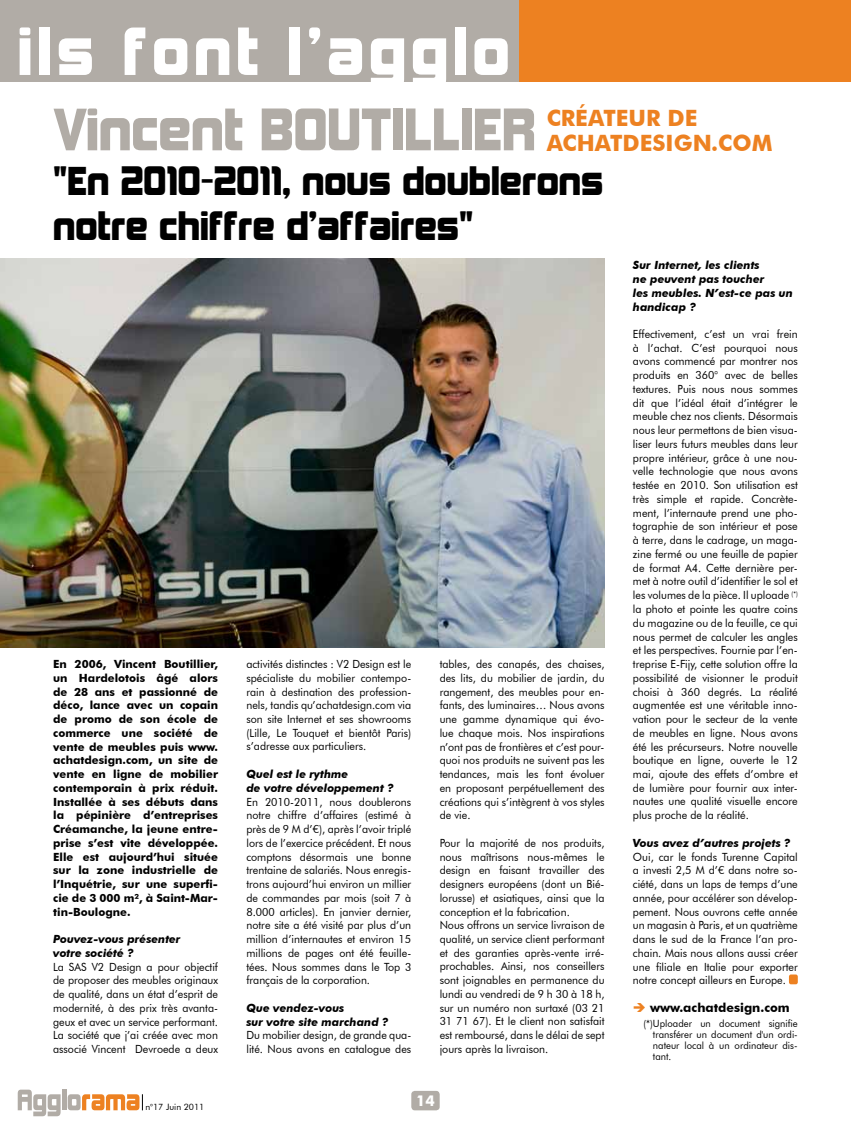
<style>
.page{position:relative;width:851px;height:1134px;background:#fff}
.page>*{position:absolute;margin:0;border:0;box-sizing:border-box;transform-origin:0 0}
.t1{font:62.5px "Kimberley";letter-spacing:.08em;color:#fff}
.t2{font:55px "Kimberley";color:#b1aca6}
.t3{font:37.5px/45px "Kimberley";color:#000}
.t4{font:700 22.5px/25px "Futura BT";color:#ed8121}
.t5{font:700 15px "Futura BT";color:#fff}
.t6{font:700 12.5px "Futura BT";color:#000}
.t7{font:11.25px/13.8px "Futura BT";color:#000;text-align:justify;scale:.95 1}
.t8{font:700 11.25px/13.8px "Futura BT";color:#000;text-align:justify}
.t9{font:italic 700 11.25px/13.8px "Futura BT";color:#000}
.t10{font:10px/11.2px "Futura BT";color:#000;text-align:justify;scale:.95 1}
.t11{font:8.75px "Futura BT";color:#000}
.s1{color:#ed8121}
</style>
<div class="page">
<div style="left:0;top:0;width:850px;height:81px;background:#ed8121"></div>
<div style="left:411px;top:1091px;width:28px;height:19px;background:#b1aca6;border-radius:4px"></div>
<svg style="left:18px;top:1089px;width:43px;height:27px"></svg>
<hr style="left:62px;top:1089px;width:4px;height:21px;background:#b1aca6">
<svg style="left:68px;top:1094px;width:75px;height:16px"></svg>
<div style="left:788px;top:974px;width:9px;height:10px;background:#ed8121;border-radius:2px"></div>
<div style="left:0;top:0;width:519px;height:81px;background:#b1aca6"></div>
<img style="left:0;top:259px;width:604px;height:388px">
<h1 class="t1" style="left:18px;top:17px;width:493px">ils font l'agglo</h1>
<h2 class="t2" style="left:53px;top:99px;width:484px">Vincent BOUTILLIER</h2>
<h3 class="t3" style="left:53px;top:160px;width:551px">"En 2010-2011, nous doublerons notre chiffre d'affaires"</h3>
<h3 class="t4" style="left:546px;top:105px;width:227px">créateur de<br>ac hatdesign.com</h3>
<p class="t8" style="left:53px;top:657px;width:166px">En 2006, Vincent Boutillier, un Hardelotois âgé alors de 28 ans et passionné de déco, lance avec un copain de promo de son école de commerce une société de vente de meubles puis www. achatdesign.com, un site de vente en ligne de mobilier contemporain à prix réduit.<br>I nstallée à ses débuts dans la pépinière d’entreprises Créamanche, la jeune entre&shy;prise s’est vite développée.<br>Elle est aujourd’hui située sur la zone industrielle de l’I nquétrie, sur une superfi&shy;cie de 3 000 m², à Saint-Mar&shy;tin-Boulogne.</p>
<p class="t9" style="left:53px;top:932px;width:129px">Pouvez-vous présenter votre société ?</p>
<p class="t7" style="left:53px;top:959px;width:175px">La SAS V2 Design a pour objectif de proposer des meubles originaux de qualité, dans un état d’esprit de modernité, à des prix très avanta&shy;geux et avec un service performant.<br>La société que j’ai créée avec mon associé Vincent Devroede a deux</p>
<p class="t11" style="left:145px;top:1102px;width:61px">n°17 Juin 2011</p>
<p class="t7" style="left:246px;top:657px;width:175px">activités distinctes : V2 Design est le spécialiste du mobilier contempo&shy;rain à destination des profession&shy;nels, tandis qu’achatdesign.com via son site Internet et ses showrooms (Lille, Le Touquet et bientôt Paris) s’adresse aux particuliers.</p>
<p class="t9" style="left:246px;top:767px;width:149px">Quel est le rythme<br>de votre développement ?</p>
<p class="t7" style="left:246px;top:794px;width:175px">En 2010-2011, nous doublerons notre chiffre d’affaires (estimé à près de 9 M d’€), après l’avoir triplé lors de l’exercice précédent. Et nous comptons désormais une bonne trentaine de salariés. Nous enregis&shy;trons aujourd’hui environ un millier de commandes par mois (soit 7 à 8.000 articles). En janvier dernier, notre site a été visité par plus d’un million d’internautes et environ 15 millions de pages ont été feuille&shy;tées. Nous sommes dans le Top 3 français de la corporation.</p>
<p class="t9" style="left:246px;top:1001px;width:144px">Que vendez-vous<br>sur votre site marchand ?</p>
<p class="t7" style="left:246px;top:1028px;width:175px">Du mobilier design, de grande qua&shy;lité. Nous avons en catalogue des</p>
<p class="t7" style="left:439px;top:657px;width:175px">tables, des canapés, des chaises, des lits, du mobilier de jardin, du rangement, des meubles pour en&shy;fants, des luminaires… Nous avons une gamme dynamique qui évo&shy;lue chaque mois. Nos inspirations n’ont pas de frontières et c’est pour&shy;quoi nos produits ne suivent pas les tendances, mais les font évoluer en proposant perpétuellement des créations qui s’intègrent à vos styles de vie.</p>
<p class="t7" style="left:439px;top:836px;width:175px;text-align:left">Pour la majorité de nos produits, nous maîtrisons nous-mêmes le design en faisant travailler des designers européens (dont un Bié&shy;lorusse) et asiatiques, ainsi que la conception et la fabrication.<br>Nous offrons un service livraison de qualité, un service client performant et des garanties après-vente irré&shy;prochables. Ainsi, nos conseillers sont joignables en permanence du lundi au vendredi de 9 h 30 à 18 h, sur un numéro non surtaxé (03 21<br>31 71 67). Et le client non satisfait est remboursé, dans le délai de sept jours après la livraison.</p>
<h3 class="t5" style="left:416px;top:1092px;width:20px">14</h3>
<p class="t9" style="left:632px;top:258px;width:161px">Sur Internet, les clients<br>ne peuvent pas toucher<br>les meubles. N’est-ce pas un handicap ?</p>
<p class="t7" style="left:632px;top:327px;width:175px">Effectivement, c’est un vrai frein à l’achat. C’est pourquoi nous avons commencé par montrer nos produits en 360° avec de belles textures. Puis nous nous sommes dit que l’idéal était d’intégrer le meuble chez nos clients. Désormais nous leur permettons de bien visua&shy;liser leurs futurs meubles dans leur propre intérieur, grâce à une nou&shy;velle technologie que nous avons testée en 2010. Son utilisation est très simple et rapide. Concrète&shy;ment, l’internaute prend une pho&shy;tographie de son intérieur et pose à terre, dans le cadrage, un maga&shy;zine fermé ou une feuille de papier de format A4. Cette dernière per&shy;met à notre outil d’identifier le sol et les volumes de la pièce. Il uploade <sup>(*) </sup>la photo et pointe les quatre coins du magazine ou de la feuille, ce qui nous permet de calculer les angles et les perspectives. Fournie par l’en&shy;treprise E-Fijy, cette solution offre la possibilité de visionner le produit choisi à 360 degrés. La réalité augmentée est une véritable inno&shy;vation pour le secteur de la vente de meubles en ligne. Nous avons été les précurseurs. Notre nouvelle boutique en ligne, ouverte le 12 mai, ajoute des effets d’ombre et de lumière pour fournir aux inter&shy;nautes une qualité visuelle encore plus proche de la réalité.</p>
<p class="t9" style="left:632px;top:836px;width:159px">Vous avez d’autres projets ?</p>
<p class="t7" style="left:632px;top:849px;width:175px">Oui, car le fonds Turenne Capital a investi 2,5 M d’€ dans notre so&shy;ciété, dans un laps de temps d’une année, pour accélérer son dévelop&shy;pement. Nous ouvrons cette année un magasin à Paris, et un quatrième dans le sud de la France l’an pro&shy;chain. Mais nous allons aussi créer une filiale en Italie pour exporter notre concept ailleurs en Europe.</p>
<p class="t6" style="left:632px;top:1000px;width:158px"><span class="s1">➔</span> www.achatdesign.com</p>
<p class="t10" style="left:653px;top:1017px;width:154px;text-indent:-9px">(*)Uploader un document signifie transférer un document d'un ordi&shy;nateur local à un ordinateur dis&shy;tant.</p>
</div>
